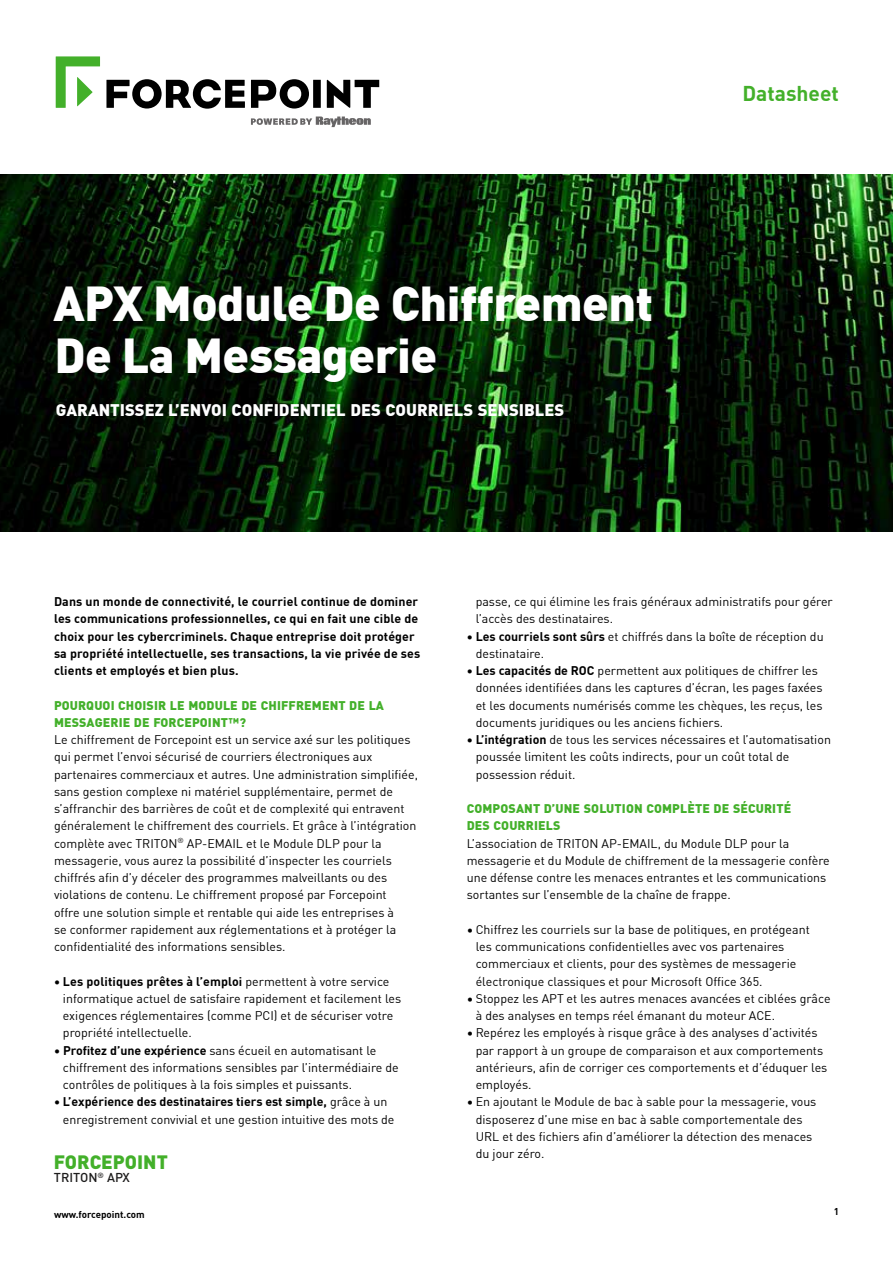
<style>
.page{position:relative;width:893px;height:1263px;background:#fff}
.page>*{position:absolute;margin:0;border:0;box-sizing:border-box;transform-origin:0 0}
.t1{font:900 48px/51.8px "DIN Offc Pro";letter-spacing:-.01em;color:#fff}
.t2{font:700 21px "DIN Offc Pro";color:#43b02a}
.t3{font:900 19.2px "DIN Offc Pro";color:#43b02a}
.t4{font:900 16.5px "DIN Offc Pro";color:#fff}
.t5{font:500 12.75px "DIN Offc Pro";color:#1d1c1c}
.t6{font:12.3px/17.2px "DIN Offc Pro";color:#000}
.t7{font:700 12.3px/17.2px "DIN Offc Pro";letter-spacing:.01em;color:#000}
.t8{font:900 12.3px/17.2px "DIN Offc Pro";letter-spacing:.01em;color:#43b02a}
.t9{font:700 9.75px "DIN Offc Pro";color:#000}
.s1{font-weight:700}
</style>
<div class="page">
<svg style="left:56px;top:56px;width:44px;height:52px"></svg>
<svg style="left:106px;top:79px;width:273px;height:30px"></svg>
<svg style="left:251px;top:117px;width:120px;height:10px"></svg>
<img style="left:0;top:175px;width:893px;height:357px">
<h1 class="t1" style="left:53px;top:275px;width:601px">APX Module De Chiffrement<br>De La Messagerie</h1>
<h3 class="t4" style="left:56px;top:397px;width:510px">GARANTISSEZ L’ENVOI CONFIDENTIEL DES COURRIELS SENSIBLES</h3>
<h2 class="t2" style="left:742px;top:77px;width:98px">Datasheet</h2>
<p class="t7" style="left:54px;top:592px;width:368px">Dans un monde de connectivité, le courriel continue de dominer les communications professionnelles, ce qui en fait une cible de choix pour les cybercriminels. Chaque entreprise doit protéger sa propriété intellectuelle, ses transactions, la vie privée de ses clients et employés et bien plus.</p>
<p class="t8" style="left:54px;top:696px;width:332px">POURQUOI CHOISIR LE MODULE DE CHIFFREMENT DE LA<br>MESSAGERIE DE FORCEPOINT™?</p>
<p class="t6" style="left:54px;top:730px;width:365px">Le chiffrement de Forcepoint est un service axé sur les politiques qui permet l’envoi sécurisé de courriers électroniques aux partenaires commerciaux et autres. Une administration simplifiée, sans gestion complexe ni matériel supplémentaire, permet de s’affranchir des barrières de coût et de complexité qui entravent généralement le chiffrement des courriels. Et grâce à l’intégration complète avec TRITON<sup>®</sup> AP-EMAIL et le Module DLP pour la messagerie, vous aurez la possibilité d’inspecter les courriels chiffrés afin d’y déceler des programmes malveillants ou des violations de contenu. Le chiffrement proposé par Forcepoint<br>offre une solution simple et rentable qui aide les entreprises à<br>se conformer rapidement aux réglementations et à protéger la confidentialité des informations sensibles.</p>
<p class="t6" style="left:63px;top:972px;width:340px;text-indent:-9px"><span class="s1">• Les politiques prêtes à l’emploi</span> permettent à votre service informatique actuel de satisfaire rapidement et facilement les exigences réglementaires (comme PCI) et de sécuriser votre propriété intellectuelle.</p>
<p class="t6" style="left:63px;top:1041px;width:337px;text-indent:-9px"><span class="s1">• Profitez d’une expérience</span> sans écueil en automatisant le chiffrement des informations sensibles par l’intermédiaire de contrôles de politiques à la fois simples et puissants.</p>
<p class="t6" style="left:63px;top:1092px;width:333px;text-indent:-9px"><span class="s1">• L’expérience des destinataires tiers est simple,</span> grâce à un enregistrement convivial et une gestion intuitive des mots de</p>
<h3 class="t3" style="left:54px;top:1146px;width:115px">FORCEPOINT</h3>
<p class="t5" style="left:54px;top:1168px;width:77px">TRITON<sup>®</sup> APX</p>
<p class="t6" style="left:476px;top:592px;width:359px">passe, ce qui élimine les frais généraux administratifs pour gérer l’accès des destinataires.</p>
<p class="t6" style="left:476px;top:627px;width:349px;text-indent:-9px"><span class="s1">• Les courriels sont sûrs</span> et chiffrés dans la boîte de réception du destinataire.</p>
<p class="t6" style="left:476px;top:661px;width:348px;text-indent:-9px"><span class="s1">• Les capacités de ROC</span> permettent aux politiques de chiffrer les données identifiées dans les captures d’écran, les pages faxées et les documents numérisés comme les chèques, les reçus, les documents juridiques ou les anciens fichiers.</p>
<p class="t6" style="left:476px;top:730px;width:357px;text-indent:-9px"><span class="s1">• L’intégration</span> de tous les services nécessaires et l’automatisation poussée limitent les coûts indirects, pour un coût total de possession réduit.</p>
<p class="t8" style="left:467px;top:799px;width:326px">COMPOSANT D’UNE SOLUTION COMPLÈTE DE SÉCURITÉ<br>DES COURRIELS</p>
<p class="t6" style="left:467px;top:834px;width:365px">L’association de TRITON AP-EMAIL, du Module DLP pour la messagerie et du Module de chiffrement de la messagerie confère une défense contre les menaces entrantes et les communications sortantes sur l’ensemble de la chaîne de frappe.</p>
<p class="t6" style="left:476px;top:920px;width:336px;text-indent:-9px">• Chiffrez les courriels sur la base de politiques, en protégeant les communications confidentielles avec vos partenaires commerciaux et clients, pour des systèmes de messagerie électronique classiques et pour Microsoft Office 365.</p>
<p class="t6" style="left:476px;top:989px;width:356px;text-indent:-9px">• Stoppez les APT et les autres menaces avancées et ciblées grâce à des analyses en temps réel émanant du moteur ACE.</p>
<p class="t6" style="left:476px;top:1023px;width:353px;text-indent:-9px">• Repérez les employés à risque grâce à des analyses d’activités par rapport à un groupe de comparaison et aux comportements antérieurs, afin de corriger ces comportements et d’éduquer les employés.</p>
<p class="t6" style="left:476px;top:1092px;width:342px;text-indent:-9px">• En ajoutant le Module de bac à sable pour la messagerie, vous disposerez d’une mise en bac à sable comportementale des URL et des fichiers afin d’améliorer la détection des menaces du jour zéro.</p>
<p class="t9" style="left:54px;top:1207px;width:92px">www.forcepoint.com</p>
<p class="t9" style="left:834px;top:1203px;width:7px">1</p>
</div>
